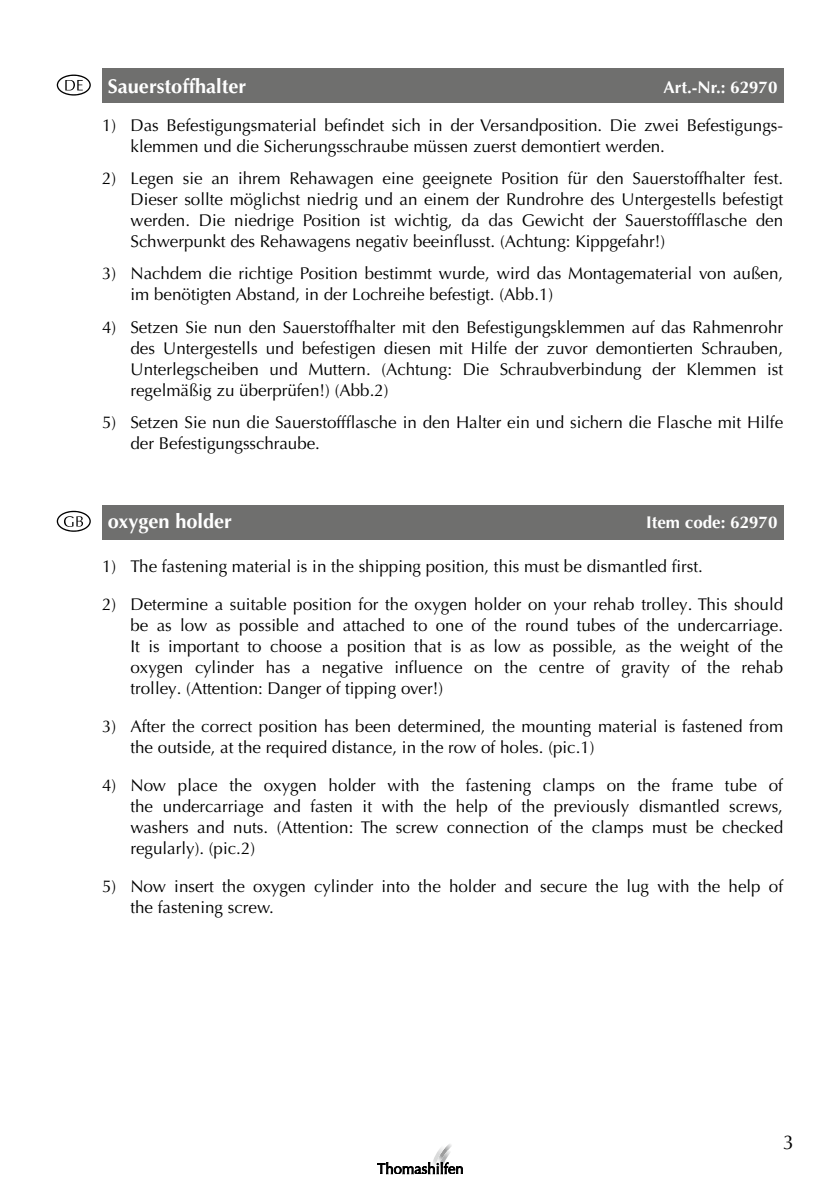
<style>
.page{position:relative;width:840px;height:1191px;background:#fff}
.page>*{position:absolute;margin:0;border:0;box-sizing:border-box;transform-origin:0 0}
.t1{font:700 20px "Optima LT Pro";color:#fff}
.t2{font:20px "Optima LT Pro";color:#000}
.t3{font:17px/21px "Optima LT Pro";color:#000}
.t4{font:700 17px "Optima LT Pro";color:#fff}
</style>
<div class="page">
<svg style="left:377px;top:1144px;width:85px;height:30px"></svg>
<div style="left:102px;top:506px;width:680px;height:34px;background:#6f6f6e"></div>
<svg style="left:57px;top:511px;width:34px;height:21px"></svg>
<div style="left:102px;top:68px;width:680px;height:34px;background:#6f6f6e"></div>
<svg style="left:57px;top:75px;width:34px;height:21px"></svg>
<p class="t1" style="left:108px;top:73px;width:140px">Sauerstoffhalter</p>
<p class="t4" style="left:663px;top:76px;width:116px">Art.-Nr.: 62970</p>
<p class="t3" style="left:130px;top:114px;width:653px;text-indent:-28px">1) Das Befestigungsmaterial befindet sich in der Versandposition. Die zwei Befestigungs&shy;klemmen und die Sicherungsschraube müssen zuerst demontiert werden.</p>
<p class="t3" style="left:130px;top:168px;width:654px;text-align:justify;text-indent:-28px">2) Legen sie an ihrem Rehawagen eine geeignete Position für den Sauerstoffhalter fest.<br>Dieser sollte möglichst niedrig und an einem der Rundrohre des Untergestells befestigt werden. Die niedrige Position ist wichtig, da das Gewicht der Sauerstoffflasche den Schwerpunkt des Rehawagens negativ beeinflusst. (Achtung: Kippgefahr!)</p>
<p class="t3" style="left:130px;top:263px;width:653px;text-indent:-28px">3) Nachdem die richtige Position bestimmt wurde, wird das Montagematerial von außen, im benötigten Abstand, in der Lochreihe befestigt. (Abb.1)</p>
<p class="t3" style="left:130px;top:316px;width:654px;text-align:justify;text-indent:-28px">4) Setzen Sie nun den Sauerstoffhalter mit den Befestigungsklemmen auf das Rahmenrohr des Untergestells und befestigen diesen mit Hilfe der zuvor demontierten Schrauben, Unterlegscheiben und Muttern. (Achtung: Die Schraubverbindung der Klemmen ist regelmäßig zu überprüfen!) (Abb.2)</p>
<p class="t3" style="left:130px;top:412px;width:653px;text-indent:-28px">5) Setzen Sie nun die Sauerstoffflasche in den Halter ein und sichern die Flasche mit Hilfe der Befestigungsschraube.</p>
<p class="t1" style="left:108px;top:508px;width:126px">oxygen holder</p>
<p class="t4" style="left:645px;top:511px;width:133px">Item code: 62970</p>
<p class="t3" style="left:102px;top:555px;width:602px">1) The fastening material is in the shipping position, this must be dismantled first.</p>
<p class="t3" style="left:130px;top:593px;width:654px;text-align:justify;text-indent:-28px">2) Determine a suitable position for the oxygen holder on your rehab trolley. This should be as low as possible and attached to one of the round tubes of the undercarriage.<br>It is important to choose a position that is as low as possible, as the weight of the oxygen cylinder has a negative influence on the centre of gravity of the rehab trolley. (Attention: Danger of tipping over!)</p>
<p class="t3" style="left:130px;top:715px;width:654px;text-indent:-28px">3) After the correct position has been determined, the mounting material is fastened from the outside, at the required distance, in the row of holes. (pic.1)</p>
<p class="t3" style="left:130px;top:774px;width:654px;text-align:justify;text-indent:-28px">4) Now place the oxygen holder with the fastening clamps on the frame tube of the undercarriage and fasten it with the help of the previously dismantled screws, washers and nuts. (Attention: The screw connection of the clamps must be checked regularly). (pic.2)</p>
<p class="t3" style="left:130px;top:875px;width:653px;text-indent:-28px">5) Now insert the oxygen cylinder into the holder and secure the lug with the help of the fastening screw.</p>
<p class="t2" style="left:782px;top:1129px;width:13px">3</p>
</div>
